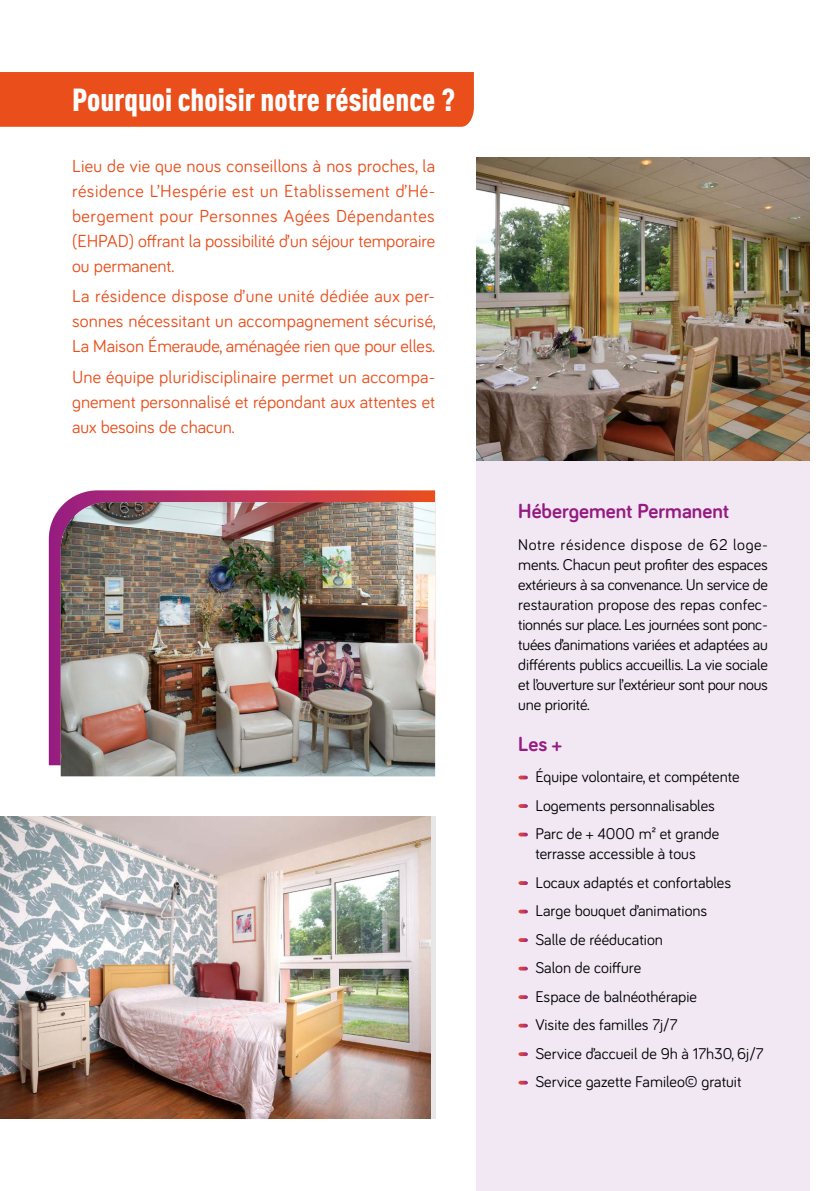
<style>
.page{position:relative;width:840px;height:1191px;background:#fff}
.page>*{position:absolute;margin:0;border:0;box-sizing:border-box;transform-origin:0 0}
.t1{font:900 condensed 31.4px "DIN Pro";color:#fff}
.t2{font:700 21px "Bariol";color:#951b81}
.t3{font:18px/25px "Bariol";color:#e94e1b;text-align:justify}
.t4{font:16px/28.6px "Bariol";color:#000}
</style>
<div class="page">
<div style="left:476px;top:158px;width:333px;height:1033px;background:#f1e8f4"></div>
<div style="left:0;top:72px;width:473px;height:55px;background:#e94e1b"></div>
<svg style="left:520px;top:775px;width:6px;height:4px"></svg>
<svg style="left:520px;top:804px;width:6px;height:4px"></svg>
<svg style="left:520px;top:832px;width:6px;height:4px"></svg>
<svg style="left:520px;top:881px;width:6px;height:4px"></svg>
<svg style="left:520px;top:909px;width:6px;height:4px"></svg>
<svg style="left:520px;top:938px;width:6px;height:4px"></svg>
<svg style="left:520px;top:966px;width:6px;height:4px"></svg>
<svg style="left:520px;top:995px;width:6px;height:4px"></svg>
<svg style="left:520px;top:1023px;width:6px;height:4px"></svg>
<svg style="left:520px;top:1052px;width:6px;height:4px"></svg>
<svg style="left:520px;top:1080px;width:6px;height:4px"></svg>
<svg style="left:49px;top:490px;width:386px;height:275px;background:#b73f73"></svg>
<img style="left:61px;top:502px;width:374px;height:274px">
<img style="left:0;top:816px;width:430px;height:303px">
<img style="left:476px;top:158px;width:333px;height:302px">
<h1 class="t1" style="left:72px;top:76px;width:384px">Pourquoi choisir notre résidence ?</h1>
<p class="t3" style="left:72px;top:152px;width:364px">Lieu de vie que nous conseillons à nos proches, la résidence L’Hespérie est un Etablissement d’Hé&shy;bergement pour Personnes Agées Dépendantes (EHPAD) offrant la possibilité d’un séjour temporaire ou permanent.</p>
<p class="t3" style="left:72px;top:283px;width:365px">La résidence dispose d’une unité dédiée aux per&shy;sonnes nécessitant un accompagnement sécurisé, La Maison Émeraude, aménagée rien que pour elles.</p>
<p class="t3" style="left:72px;top:363px;width:364px">Une équipe pluridisciplinaire permet un accompa&shy;gnement personnalisé et répondant aux attentes et aux besoins de chacun.</p>
<h2 class="t2" style="left:518px;top:497px;width:212px">Hébergement Permanent</h2>
<p class="t4" style="left:518px;top:533px;width:251px;line-height:20px;text-align:justify">Notre résidence dispose de 62 loge&shy;ments. Chacun peut profiter des espaces extérieurs à sa convenance. Un service de restauration propose des repas confec&shy;tionnés sur place. Les journées sont ponc&shy;tuées d’animations variées et adaptées au différents publics accueillis. La vie sociale et l’ouverture sur l’extérieur sont pour nous une priorité.</p>
<h2 class="t2" style="left:518px;top:729px;width:45px">Les +</h2>
<p class="t4" style="left:535px;top:762px;width:206px">Équipe volontaire, et compétente<br>Logements personnalisables<br>Parc de + 4000 m² et grande</p>
<p class="t4" style="left:535px;top:839px;width:230px">terrasse accessible à tous<br>Locaux adaptés et confortables<br>Large bouquet d’animations<br>Salle de rééducation<br>Salon de coiffure<br>Espace de balnéothérapie<br>Visite des familles 7j/7<br>Service d’accueil de 9h à 17h30, 6j/7<br>Service gazette Famileo© gratuit</p>
</div>
